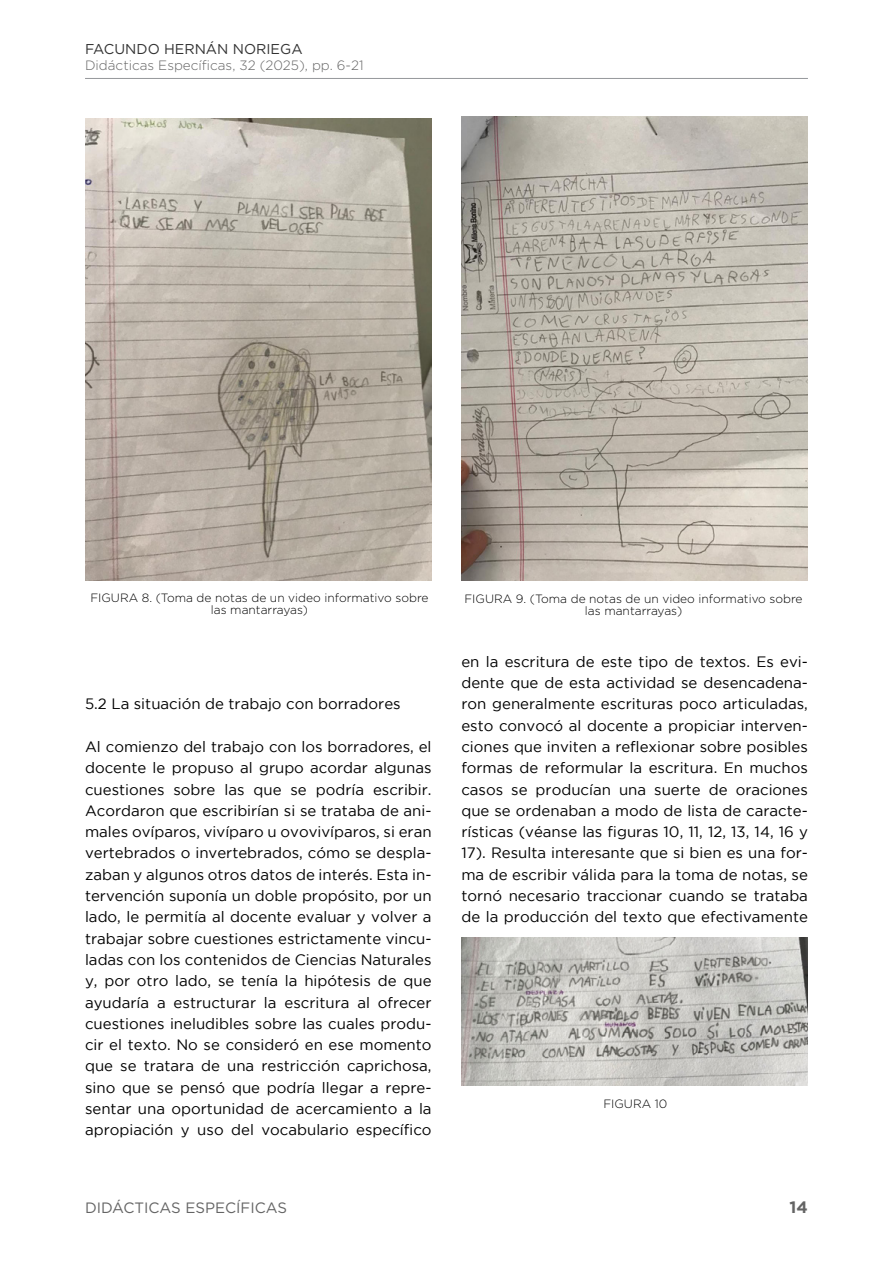
<style>
.page{position:relative;width:893px;height:1263px;background:#fff}
.page>*{position:absolute;margin:0;border:0;box-sizing:border-box;transform-origin:0 0}
.t1{font:700 16.5px "Gotham";color:#646464}
.t2{font:15px/21.3px "Gotham";color:#000;text-align:justify}
.t3{font:15px "Gotham";color:#646464}
.t4{font:14.25px "Gotham";color:#323232}
.t5{font:300 13.5px "Gotham";color:#646464}
.t6{font:300 12px/12px "Gotham";color:#000;text-align:center}
</style>
<div class="page">
<hr style="left:85px;top:78px;width:723px;height:1px;background:#95979b">
<img style="left:85px;top:118px;width:347px;height:462px">
<img style="left:461px;top:117px;width:347px;height:463px">
<img style="left:461px;top:937px;width:347px;height:149px">
<p class="t4" style="left:85px;top:40px;width:219px">FACUNDO HERNÁN NORIEGA</p>
<p class="t5" style="left:85px;top:57px;width:280px">Didácticas Específicas, 32 (2025), pp. 6-21</p>
<p class="t6" style="left:90px;top:591px;width:340px">FIGURA 8. (Toma de notas de un video informativo sobre las mantarrayas)</p>
<p class="t6" style="left:464px;top:592px;width:340px">FIGURA 9. (Toma de notas de un video informativo sobre las mantarrayas)</p>
<p class="t2" style="left:85px;top:693px;width:317px">5.2 La situación de trabajo con borradores</p>
<p class="t2" style="left:85px;top:736px;width:348px">Al comienzo del trabajo con los borradores, el docente le propuso al grupo acordar algunas cuestiones sobre las que se podría escribir.<br>Acordaron que escribirían si se trataba de ani&shy;males ovíparos, vivíparo u ovovivíparos, si eran vertebrados o invertebrados, cómo se despla&shy;zaban y algunos otros datos de interés. Esta in&shy;tervención suponía un doble propósito, por un lado, le permitía al docente evaluar y volver a trabajar sobre cuestiones estrictamente vincu&shy;ladas con los contenidos de Ciencias Naturales y, por otro lado, se tenía la hipótesis de que ayudaría a estructurar la escritura al ofrecer cuestiones ineludibles sobre las cuales produ&shy;cir el texto. No se consideró en ese momento que se tratara de una restricción caprichosa, sino que se pensó que podría llegar a repre&shy;sentar una oportunidad de acercamiento a la apropiación y uso del vocabulario específico</p>
<p class="t2" style="left:461px;top:650px;width:348px">en la escritura de este tipo de textos. Es evi&shy;dente que de esta actividad se desencadena&shy;ron generalmente escrituras poco articuladas, esto convocó al docente a propiciar interven&shy;ciones que inviten a reflexionar sobre posibles formas de reformular la escritura. En muchos casos se producían una suerte de oraciones que se ordenaban a modo de lista de caracte&shy;rísticas (véanse las figuras 10, 11, 12, 13, 14, 16 y 17). Resulta interesante que si bien es una for&shy;ma de escribir válida para la toma de notas, se tornó necesario traccionar cuando se trataba de la producción del texto que efectivamente</p>
<p class="t6" style="left:603px;top:1097px;width:65px">FIGURA 10</p>
<p class="t3" style="left:85px;top:1198px;width:204px">DIDÁCTICAS ESPECÍFICAS</p>
<p class="t1" style="left:790px;top:1196px;width:20px">14</p>
</div>
